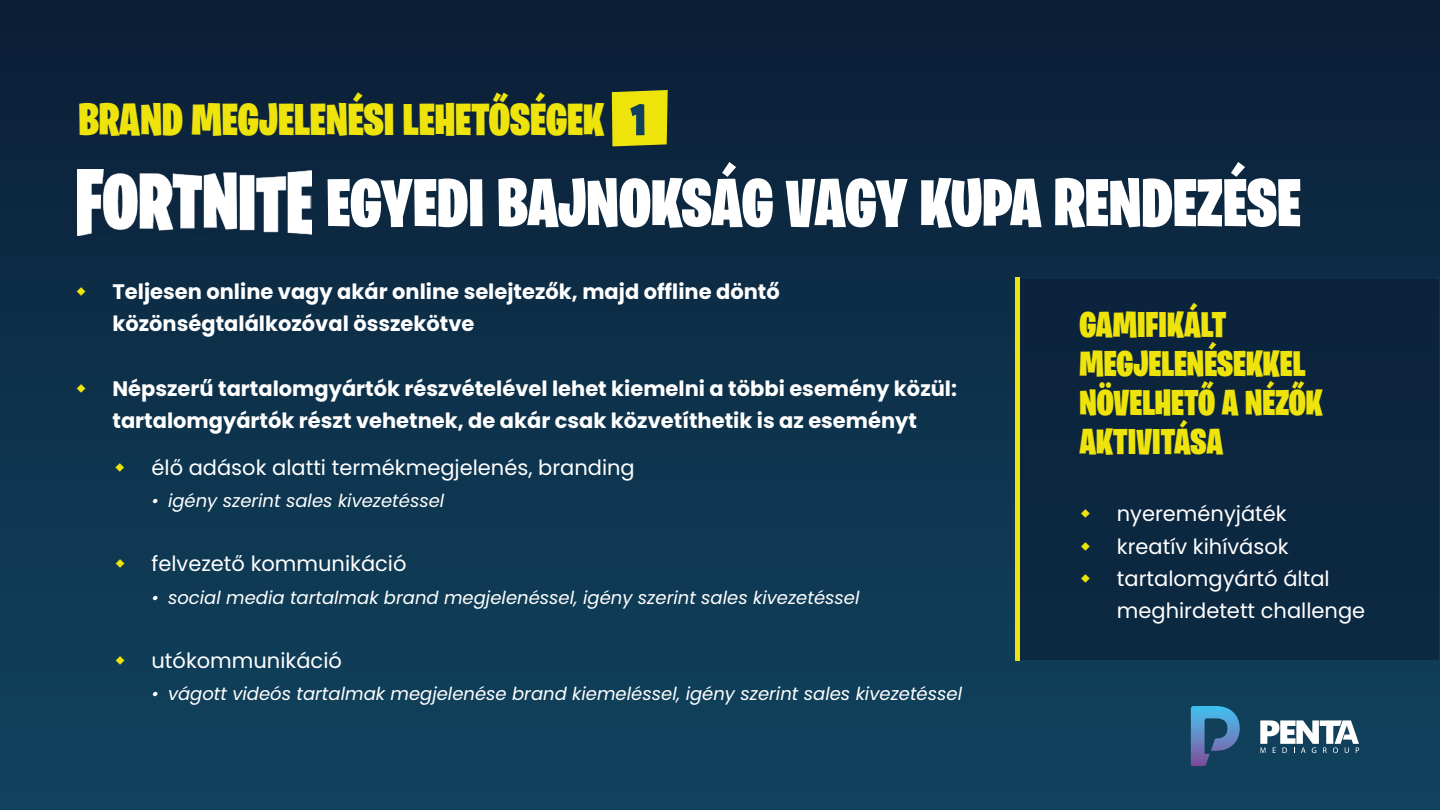
<style>
.page{position:relative;width:1440px;height:810px;background:#fff}
.page>*{position:absolute;margin:0;border:0;box-sizing:border-box;transform-origin:0 0}
.t1{font:900 67.5px "Burbank Big Condensed";color:#fff}
.t2{font:900 45px "Burbank Big Condensed";color:#eee40c}
.t3{font:900 36px/39px "Burbank Big Condensed";color:#eee40c}
.t4{font:700 21px/32.2px "Poppins";color:#fff}
.t5{font:21px/32.2px "Poppins";color:#fff}
.t6{font:italic 18px "Poppins";color:#fff}
.s1{color:#fff}
</style>
<div class="page">
<div style="left:0;top:0;width:1440px;height:810px;background:linear-gradient(to bottom,#0b1e36,#10445f)"></div>
<svg style="left:612px;top:90px;width:56px;height:56px;background:#e3da0e"></svg>
<div style="left:66px;top:164px;width:257px;height:87px;background:#0c2942"></div>
<img style="left:77px;top:170px;width:235px;height:65px">
<div style="left:1016px;top:277px;width:424px;height:384px;background:#0c263f;border:1px solid #10425d"></div>
<hr style="left:1016px;top:277px;width:4px;height:383px;background:#eee40c">
<svg style="left:1191px;top:706px;width:49px;height:60px;background:#3d6f9c"></svg>
<svg style="left:1260px;top:720px;width:99px;height:33px"></svg>
<svg style="left:77px;top:287px;width:8px;height:9px"></svg>
<svg style="left:77px;top:384px;width:8px;height:9px"></svg>
<svg style="left:116px;top:463px;width:8px;height:8px"></svg>
<svg style="left:116px;top:559px;width:8px;height:9px"></svg>
<svg style="left:116px;top:656px;width:8px;height:9px"></svg>
<h2 class="t2" style="left:78px;top:92px;width:570px">BRAND MEGJELENÉSI LEHETŐSÉGEK <span class="s1">1</span></h2>
<h1 class="t1" style="left:326px;top:161px;width:976px">EGYEDI BAJNOKSÁG VAGY KUPA RENDEZÉSE</h1>
<p class="t4" style="left:113px;top:276px;width:669px">Teljesen online vagy akár online selejtezők, majd offline döntő közönségtalálkozóval összekötve</p>
<p class="t4" style="left:113px;top:372px;width:846px">Népszerű tartalomgyártók részvételével lehet kiemelni a többi esemény közül: tartalomgyártók részt vehetnek, de akár csak közvetíthetik is az eseményt</p>
<p class="t5" style="left:152px;top:451px;width:485px">élő adások alatti termékmegjelenés, branding</p>
<p class="t6" style="left:151px;top:489px;width:294px">• igény szerint sales kivezetéssel</p>
<p class="t5" style="left:152px;top:548px;width:257px">felvezető kommunikáció</p>
<p class="t6" style="left:151px;top:586px;width:710px">• social media tartalmak brand megjelenéssel, igény szerint sales kivezetéssel</p>
<p class="t5" style="left:152px;top:645px;width:192px">utókommunikáció</p>
<p class="t6" style="left:151px;top:683px;width:812px">• vágott videós tartalmak megjelenése brand kiemeléssel, igény szerint sales kivezetéssel</p>
<h3 class="t3" style="left:1079px;top:305px;width:245px">GAMIFIKÁLT<br>MEGJELENÉSEKKEL<br>NÖVELHETŐ A NÉZŐK<br>AKTIVITÁSA</h3>
<p class="t5" style="left:1117px;top:498px;width:250px">nyereményjáték<br>kreatív kihívások tartalomgyártó által meghirdetett challenge</p>
</div>
